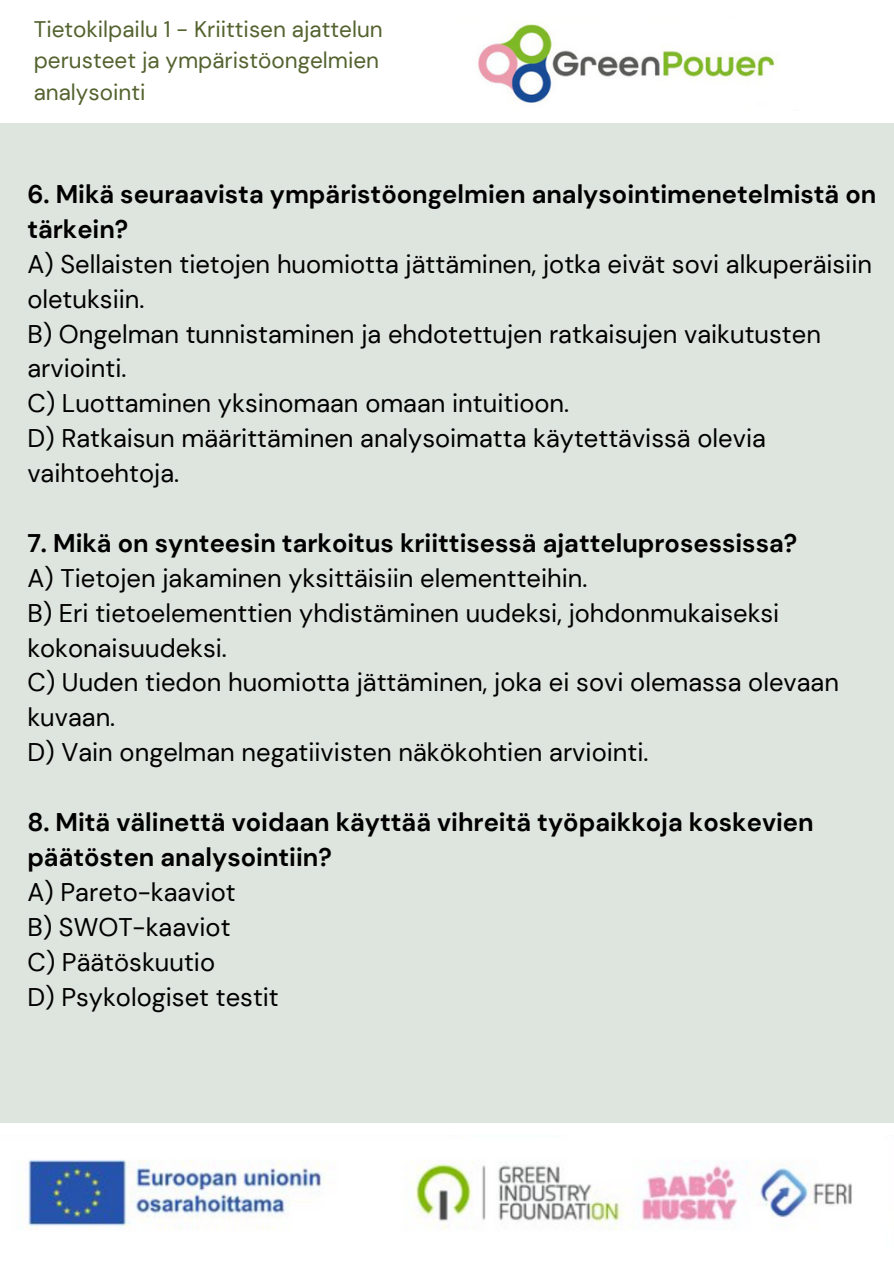
<style>
.page{position:relative;width:894px;height:1264px;background:#fff}
.page>*{position:absolute;margin:0;border:0;box-sizing:border-box;transform-origin:0 0}
.t1{font:25.5px/34.8px "DM Sans";color:#000}
.t2{font:700 25.5px/34.8px "DM Sans";color:#000}
.t3{font:22.5px/31.5px "DM Sans";color:#53622e}
.s1{font-weight:700}
.s2{font-weight:400}
</style>
<div class="page">
<div style="left:0;top:0;width:893px;height:1122px;background:#dee4de"></div>
<div style="left:0;top:0;width:893px;height:123px;background:#fff"></div>
<img style="left:478px;top:24px;width:300px;height:80px">
<img style="left:21px;top:1135px;width:831px;height:95px">
<p class="t3" style="left:34px;top:13px;width:350px">Tietokilpailu 1 - Kriittisen ajattelun perusteet ja ympäristöongelmien analysointi</p>
<p class="t1" style="left:27px;top:177px;width:850px"><span class="s1">6. Mikä seuraavista ympäristöongelmien analysointimenetelmistä on tärkein?<br></span>A) Sellaisten tietojen huomiotta jättäminen, jotka eivät sovi alkuperäisiin oletuksiin.<br>B) Ongelman tunnistaminen ja ehdotettujen ratkaisujen vaikutusten arviointi.<br>C) Luottaminen yksinomaan omaan intuitioon.<br>D) Ratkaisun määrittäminen analysoimatta käytettävissä olevia vaihtoehtoja.</p>
<h1 class="t1" style="left:27px;top:526px;width:812px"><span class="s1">7. Mikä on synteesin tarkoitus kriittisessä ajatteluprosessissa?<br></span>A) Tietojen jakaminen yksittäisiin elementteihin.<br>B) Eri tietoelementtien yhdistäminen uudeksi, johdonmukaiseksi kokonaisuudeksi.<br>C) Uuden tiedon huomiotta jättäminen, joka ei sovi olemassa olevaan kuvaan.<br>D) Vain ongelman negatiivisten näkökohtien arviointi.</h1>
<h1 class="t2" style="left:27px;top:805px;width:787px">8. Mitä välinettä voidaan käyttää vihreitä työpaikkoja koskevien päätösten analysointiin?<br><span class="s2">A) Pareto-kaaviot<br>B) SWOT-kaaviot<br>C) Päätöskuutio<br>D) Psykologiset testit</span></h1>
</div>
